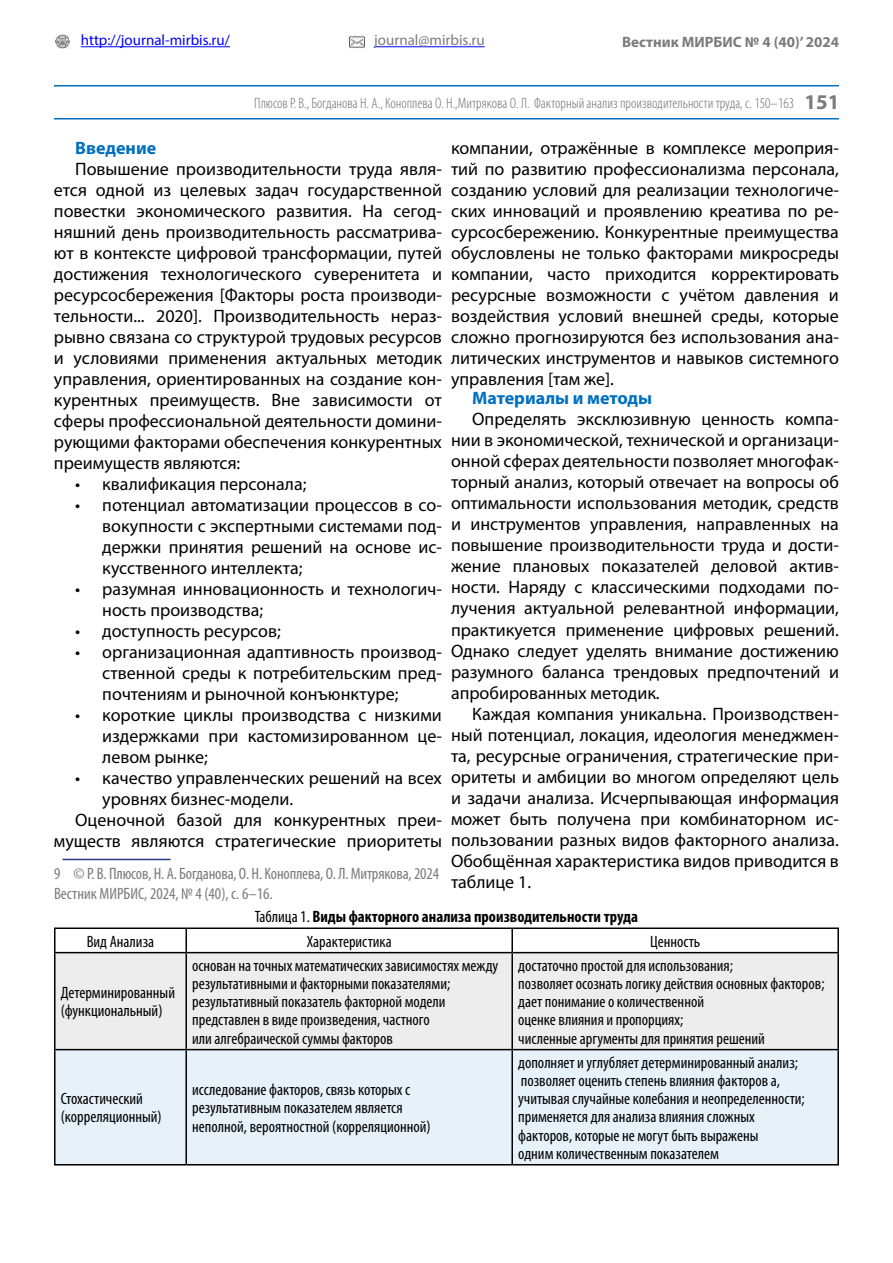
<style>
.page{position:relative;width:893px;height:1263px;background:#fff}
.page>*{position:absolute;margin:0;border:0;box-sizing:border-box;transform-origin:0 0}
.t1{font:18px/21px "Myriad Pro";color:#000;text-align:justify}
.t2{font:700 18px "Myriad Pro";color:#0070c0}
.t3{font:condensed 16.5px/18.1px "Myriad Pro";color:#000}
.t4{font:condensed 16.5px/19.8px "Myriad Pro";letter-spacing:-.01em;color:#7c7b7b}
.t5{font:700 condensed 16.5px "Myriad Pro";color:#000}
.t6{font:300 condensed 15px "Myriad Pro";color:#706f6f}
.t7{font:15px "Myriad Pro";color:#00f}
.t8{font:700 15px "Myriad Pro";color:#7c7b7b}
.t9{font:15px "Myriad Pro";color:#7c7b7b}
.s1{font-weight:700;font-stretch:normal;font-size:21px;color:#7c7b7b}
.s2{font-weight:400}
</style>
<div class="page">
<hr style="left:54px;top:118px;width:785px;height:1px;background:#0070c0">
<img style="left:55px;top:34px;width:15px;height:15px">
<img style="left:349px;top:34px;width:16px;height:15px">
<hr style="left:81px;top:46px;width:149px;height:1px;background:#00f">
<hr style="left:374px;top:46px;width:111px;height:1px;background:#00f">
<hr style="left:54px;top:85px;width:785px;height:1px;background:#0070c0">
<hr style="left:63px;top:859px;width:108px;height:1px;background:#283583">
<div style="left:56px;top:953px;width:781px;height:96px;background:#ededed"></div>
<div style="left:56px;top:1050px;width:781px;height:114px;background:#e6f1f9"></div>
<hr style="left:54px;top:927px;width:132px;height:2px;background:#000">
<hr style="left:54px;top:929px;width:2px;height:23px;background:#000">
<hr style="left:186px;top:927px;width:326px;height:2px;background:#000">
<hr style="left:185px;top:929px;width:2px;height:23px;background:#000">
<hr style="left:512px;top:927px;width:327px;height:2px;background:#000">
<hr style="left:511px;top:929px;width:2px;height:23px;background:#000">
<hr style="left:837px;top:929px;width:2px;height:23px;background:#000">
<hr style="left:54px;top:952px;width:132px;height:1px;background:#000">
<hr style="left:54px;top:953px;width:2px;height:96px;background:#000">
<hr style="left:186px;top:952px;width:326px;height:1px;background:#000">
<hr style="left:185px;top:953px;width:2px;height:96px;background:#000">
<hr style="left:512px;top:952px;width:327px;height:1px;background:#000">
<hr style="left:511px;top:953px;width:2px;height:96px;background:#000">
<hr style="left:837px;top:953px;width:2px;height:96px;background:#000">
<hr style="left:54px;top:1049px;width:132px;height:1px;background:#000">
<hr style="left:54px;top:1050px;width:2px;height:114px;background:#000">
<hr style="left:186px;top:1049px;width:326px;height:1px;background:#000">
<hr style="left:185px;top:1050px;width:2px;height:114px;background:#000">
<hr style="left:512px;top:1049px;width:327px;height:1px;background:#000">
<hr style="left:511px;top:1050px;width:2px;height:114px;background:#000">
<hr style="left:837px;top:1050px;width:2px;height:114px;background:#000">
<hr style="left:54px;top:1164px;width:132px;height:1px;background:#000">
<hr style="left:186px;top:1164px;width:326px;height:1px;background:#000">
<hr style="left:512px;top:1164px;width:327px;height:1px;background:#000">
<p class="t7" style="left:81px;top:31px;width:151px">http://journal-mirbis.ru/</p>
<p class="t9" style="left:374px;top:31px;width:112px">journal@mirbis.ru</p>
<p class="t8" style="left:622px;top:32px;width:218px">Вестник МИРБИС № 4 (40)’ 2024</p>
<p class="t6" style="left:254px;top:94px;width:587px">Плюсов Р. В., Богданова Н. А., Коноплева О. Н.,Митрякова О. Л. Факторный анализ производительности труда, с. 150–163 <span class="s1">151</span></p>
<p class="t2" style="left:75px;top:136px;width:88px">Введение<sup>9</sup></p>
<p class="t1" style="left:75px;top:158px;width:368px">Повышение производительности труда явля-</p>
<p class="t1" style="left:54px;top:179px;width:389px">ется одной из целевых задач государственной</p>
<p class="t1" style="left:54px;top:200px;width:389px">повестки экономического развития. На сегод-</p>
<p class="t1" style="left:54px;top:221px;width:389px">няшний день производительность рассматрива-</p>
<p class="t1" style="left:54px;top:242px;width:389px">ют в контексте цифровой трансформации, путей</p>
<p class="t1" style="left:54px;top:263px;width:389px">достижения технологического суверенитета и</p>
<p class="t1" style="left:54px;top:284px;width:389px">ресурсосбережения [Факторы роста производи-</p>
<p class="t1" style="left:54px;top:305px;width:389px">тельности... 2020]. Производительность нераз-</p>
<p class="t1" style="left:54px;top:326px;width:389px">рывно связана со структурой трудовых ресурсов</p>
<p class="t1" style="left:54px;top:347px;width:389px">и условиями применения актуальных методик</p>
<p class="t1" style="left:54px;top:368px;width:389px">управления, ориентированных на создание кон-</p>
<p class="t1" style="left:54px;top:389px;width:389px">курентных преимуществ. Вне зависимости от</p>
<p class="t1" style="left:54px;top:410px;width:389px">сферы профессиональной деятельности домини-</p>
<p class="t1" style="left:54px;top:431px;width:389px">рующими факторами обеспечения конкурентных</p>
<p class="t1" style="left:54px;top:452px;width:188px">преимуществ являются:</p>
<p class="t1" style="left:75px;top:473px;width:233px">• квалификация персонала;</p>
<p class="t1" style="left:102px;top:494px;width:341px;text-indent:-27px">• потенциал автоматизации процессов в со&shy;вокупности с экспертными системами под&shy;держки принятия решений на основе ис&shy;кусственного интеллекта;</p>
<p class="t1" style="left:102px;top:578px;width:341px;text-indent:-27px">• разумная инновационность и технологич&shy;ность производства;</p>
<p class="t1" style="left:75px;top:620px;width:207px">• доступность ресурсов;</p>
<p class="t1" style="left:102px;top:641px;width:341px;text-indent:-27px">• организационная адаптивность производ&shy;ственной среды к потребительским пред&shy;почтениям и рыночной конъюнктуре;</p>
<p class="t1" style="left:102px;top:704px;width:341px;text-indent:-27px">• короткие циклы производства с низкими издержками при кастомизированном це&shy;левом рынке;</p>
<p class="t1" style="left:75px;top:767px;width:368px">• качество управленческих решений на всех</p>
<p class="t1" style="left:102px;top:788px;width:192px">уровнях бизнес-модели.</p>
<p class="t1" style="left:75px;top:809px;width:368px">Оценочной базой для конкурентных преи-</p>
<p class="t1" style="left:54px;top:830px;width:389px">муществ являются стратегические приоритеты</p>
<p class="t4" style="left:54px;top:864px;width:386px">9 © Р. В. Плюсов, Н. А. Богданова, О. Н. Коноплева, О. Л. Митрякова, 2024<br>Вестник МИРБИС, 2024, № 4 (40), с. 6–16.</p>
<p class="t1" style="left:451px;top:137px;width:389px">компании, отражённые в комплексе мероприя&shy;тий по развитию профессионализма персонала, созданию условий для реализации технологиче&shy;ских инноваций и проявлению креатива по ре&shy;сурсосбережению. Конкурентные преимущества обусловлены не только факторами микросреды компании, часто приходится корректировать ресурсные возможности с учётом давления и воздействия условий внешней среды, которые сложно прогнозируются без использования ана&shy;литических инструментов и навыков системного управления [там же].</p>
<p class="t2" style="left:472px;top:387px;width:181px">Материалы и методы</p>
<p class="t1" style="left:451px;top:409px;width:389px;text-indent:21px">Определять эксклюзивную ценность компа&shy;нии в экономической, технической и организаци&shy;онной сферах деятельности позволяет многофак&shy;торный анализ, который отвечает на вопросы об оптимальности использования методик, средств и инструментов управления, направленных на повышение производительности труда и дости&shy;жение плановых показателей деловой актив&shy;ности. Наряду с классическими подходами по&shy;лучения актуальной релевантной информации, практикуется применение цифровых решений.<br>Однако следует уделять внимание достижению разумного баланса трендовых предпочтений и апробированных методик.</p>
<p class="t1" style="left:451px;top:703px;width:389px;text-indent:21px">Каждая компания уникальна. Производствен&shy;ный потенциал, локация, идеология менеджмен&shy;та, ресурсные ограничения, стратегические при&shy;оритеты и амбиции во многом определяют цель и задачи анализа. Исчерпывающая информация может быть получена при комбинаторном ис&shy;пользовании разных видов факторного анализа.<br>Обобщённая характеристика видов приводится в таблице 1.</p>
<p class="t5" style="left:255px;top:906px;width:385px"><span class="s2">Таблица 1.</span> Виды факторного анализа производительности труда</p>
<p class="t3" style="left:87px;top:932px;width:69px">Вид Анализа</p>
<p class="t3" style="left:307px;top:932px;width:86px">Характеристика</p>
<p class="t3" style="left:650px;top:932px;width:52px">Ценность</p>
<p class="t3" style="left:61px;top:983px;width:116px">Детерминированный (функциональный)</p>
<p class="t3" style="left:192px;top:956px;width:307px">основан на точных математических зависимостях между результативными и факторными показателями; результативный показатель факторной модели представлен в виде произведения, частного<br>или алгебраической суммы факторов</p>
<p class="t3" style="left:518px;top:956px;width:308px">достаточно простой для использования;<br>позволяет осознать логику действия основных факторов; дает понимание о количественной<br>оценке влияния и пропорциях;<br>численные аргументы для принятия решений</p>
<p class="t3" style="left:61px;top:1089px;width:103px">Стохастический (корреляционный)</p>
<p class="t3" style="left:192px;top:1080px;width:240px">исследование факторов, связь которых с результативным показателем является неполной, вероятностной (корреляционной)</p>
<p class="t3" style="left:518px;top:1053px;width:288px">дополняет и углубляет детерминированный анализ; позволяет оценить степень влияния факторов а, учитывая случайные колебания и неопределенности; применяется для анализа влияния сложных факторов, которые не могут быть выражены<br>одним количественным показателем</p>
</div>
